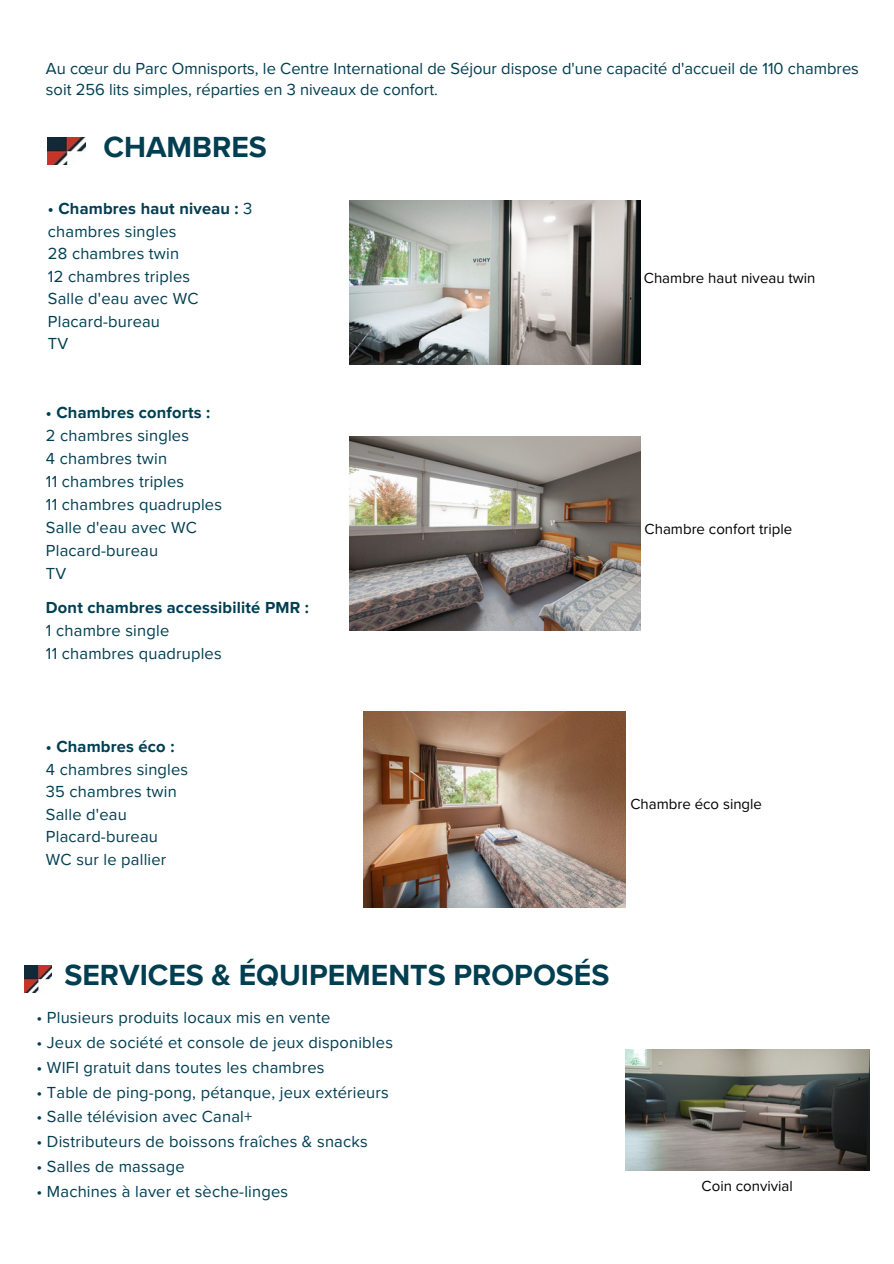
<style>
.page{position:relative;width:894px;height:1264px;background:#fff}
.page>*{position:absolute;margin:0;border:0;box-sizing:border-box;transform-origin:0 0}
.t1{font:700 30px "Proxima Nova";color:#003e51}
.t2{font:16.5px/22.5px "Proxima Nova";letter-spacing:.01em;color:#003e51}
.t3{font:700 16.5px/22.5px "Proxima Nova";letter-spacing:.01em;color:#003e51}
.t4{font:15px "Proxima Nova";color:#000}
.s1{font-weight:400}
</style>
<div class="page">
<img style="left:48px;top:138px;width:37px;height:27px">
<img style="left:349px;top:437px;width:290px;height:193px">
<img style="left:625px;top:1049px;width:244px;height:121px">
<img style="left:24px;top:965px;width:27px;height:27px">
<img style="left:349px;top:201px;width:290px;height:163px">
<img style="left:364px;top:711px;width:261px;height:196px">
<p class="t2" style="left:46px;top:58px;width:814px;line-height:21.3px">Au cœur du Parc Omnisports, le Centre International de Séjour dispose d'une capacité d'accueil de 110 chambres soit 256 lits simples, réparties en 3 niveaux de confort.</p>
<p class="t1" style="left:103px;top:130px;width:165px">CHAMBRES</p>
<p class="t3" style="left:48px;top:198px;width:206px">• Chambres haut niveau : <span class="s1">3 chambres singles</span></p>
<p class="t2" style="left:48px;top:243px;width:133px">28 chambres twin</p>
<p class="t2" style="left:48px;top:265px;width:144px">12 chambres triples</p>
<p class="t2" style="left:48px;top:288px;width:152px">Salle d'eau avec WC<br>Placard-bureau</p>
<p class="t2" style="left:48px;top:333px;width:22px">TV</p>
<p class="t3" style="left:46px;top:401px;width:166px">• Chambres conforts :</p>
<p class="t2" style="left:46px;top:424px;width:145px">2 chambres singles</p>
<p class="t2" style="left:46px;top:447px;width:123px">4 chambres twin</p>
<p class="t2" style="left:46px;top:470px;width:140px">11 chambres triples</p>
<p class="t2" style="left:46px;top:494px;width:178px">11 chambres quadruples</p>
<p class="t2" style="left:46px;top:517px;width:152px">Salle d'eau avec WC</p>
<p class="t2" style="left:46px;top:540px;width:114px">Placard-bureau</p>
<p class="t2" style="left:46px;top:563px;width:22px">TV</p>
<p class="t3" style="left:46px;top:596px;width:264px">Dont chambres accessibilité PMR :</p>
<p class="t2" style="left:46px;top:619px;width:125px">1 chambre single</p>
<p class="t2" style="left:46px;top:642px;width:177px">11 chambres quadruples</p>
<p class="t3" style="left:46px;top:735px;width:130px">• Chambres éco :</p>
<p class="t2" style="left:46px;top:758px;width:144px">4 chambres singles<br>35 chambres twin<br>Salle d'eau</p>
<p class="t2" style="left:46px;top:825px;width:113px">Placard-bureau</p>
<p class="t2" style="left:46px;top:848px;width:122px">WC sur le pallier</p>
<p class="t4" style="left:643px;top:269px;width:173px">Chambre haut niveau twin</p>
<p class="t4" style="left:644px;top:520px;width:149px">Chambre confort triple</p>
<p class="t4" style="left:630px;top:795px;width:133px">Chambre éco single</p>
<p class="t1" style="left:64px;top:957px;width:546px">SERVICES &amp; ÉQUIPEMENTS PROPOSÉS</p>
<p class="t2" style="left:36px;top:1006px;width:295px">• Plusieurs produits locaux mis en vente</p>
<p class="t2" style="left:36px;top:1031px;width:358px">• Jeux de société et console de jeux disponibles</p>
<p class="t2" style="left:36px;top:1056px;width:289px">• WIFI gratuit dans toutes les chambres</p>
<p class="t2" style="left:36px;top:1081px;width:354px">• Table de ping-pong, pétanque, jeux extérieurs</p>
<h1 class="t2" style="left:36px;top:1105px;width:217px">• Salle télévision avec Canal+</h1>
<p class="t2" style="left:36px;top:1130px;width:333px">• Distributeurs de boissons fraîches &amp; snacks</p>
<p class="t2" style="left:36px;top:1155px;width:150px">• Salles de massage</p>
<p class="t2" style="left:36px;top:1180px;width:253px">• Machines à laver et sèche-linges</p>
<p class="t4" style="left:701px;top:1177px;width:93px">Coin convivial</p>
</div>
